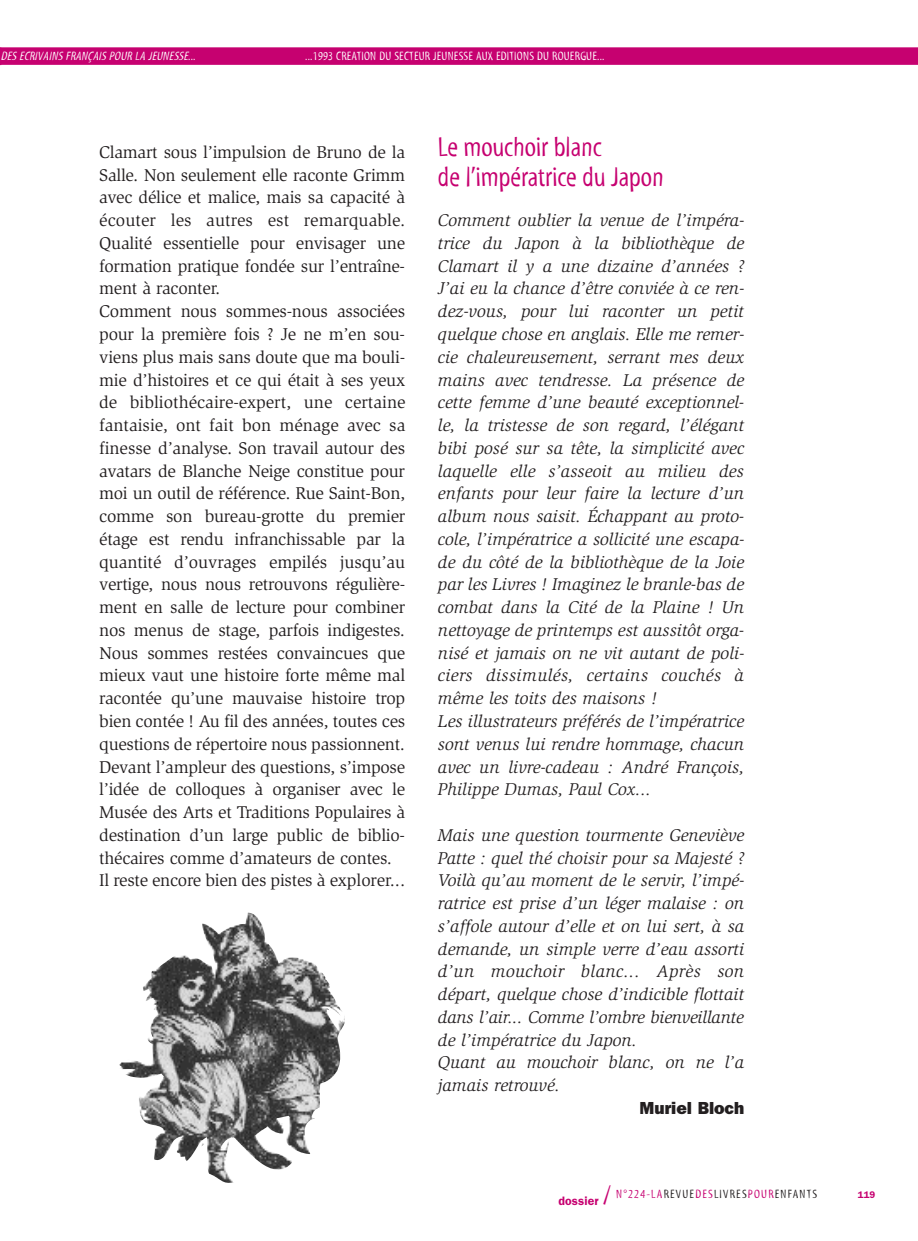
<style>
.page{position:relative;width:918px;height:1241px;background:#fff}
.page>*{position:absolute;margin:0;border:0;box-sizing:border-box;transform-origin:0 0}
.t1{font:28px/29.8px "Myriad Tilt";letter-spacing:-.005em;color:#c60170}
.t2{font:italic 17.5px/22.8px "Slimbach";color:#231f20}
.t3{font:17.5px/22.8px "Slimbach";letter-spacing:-.015em;color:#231f20}
.t4{font:800 17.5px "Franklin Gothic";letter-spacing:-.005em;color:#231f20}
.t5{font:12.25px "Myriad Tilt";letter-spacing:.02em;color:#fff}
.t6{font:12.25px "Myriad Tilt";letter-spacing:.1em;color:#231f20}
.t7{font:italic 12.25px "Myriad Tilt";letter-spacing:.02em;color:#fff}
.t8{font:600 9.62px "Franklin Gothic";color:#c60170}
.s1{font-style:normal}
.s2{font-family:"Franklin Gothic";font-weight:600;color:#c60170}
.s3{font-size:26.25px;color:#c60170}
.s4{color:#c60170}
</style>
<div class="page">
<div style="left:0;top:47px;width:918px;height:18px;background:#c60170"></div>
<img style="left:119px;top:912px;width:226px;height:271px">
<p class="t7" style="left:1px;top:51px;width:196px">DES ECRIVAINS FRANÇAIS POUR LA JEUNESSE<span class="s1">. . .</span></p>
<p class="t5" style="left:305px;top:51px;width:301px">...1993 CREATION DU SECTEUR JEUNESSE AUX EDITIONS DU ROUERGUE...</p>
<p class="t3" style="left:99px;top:142px;width:308px">Clamart sous l’impulsion de Bruno de la Salle. Non seulement elle raconte Grimm avec délice et malice, mais sa capacité à écouter les autres est remarquable.<br>Qualité essentielle pour envisager une formation pratique fondée sur l’entraîne&shy;ment à raconter.<br>Comment nous sommes-nous associées pour la première fois ? Je ne m’en sou&shy;viens plus mais sans doute que ma bouli&shy;mie d’histoires et ce qui était à ses yeux de bibliothécaire-expert, une certaine fantaisie, ont fait bon ménage avec sa finesse d’analyse. Son travail autour des avatars de Blanche Neige constitue pour moi un outil de référence. Rue Saint-Bon, comme son bureau-grotte du premier étage est rendu infranchissable par la quantité d’ouvrages empilés jusqu’au vertige, nous nous retrouvons régulière&shy;ment en salle de lecture pour combiner nos menus de stage, parfois indigestes.<br>Nous sommes restées convaincues que mieux vaut une histoire forte même mal racontée qu’une mauvaise histoire trop bien contée ! Au fil des années, toutes ces questions de répertoire nous passionnent.<br>Devant l’ampleur des questions, s’impose l’idée de colloques à organiser avec le Musée des Arts et Traditions Populaires à destination d’un large public de biblio&shy;thécaires comme d’amateurs de contes.<br>Il reste encore bien des pistes à explorer...</p>
<h1 class="t1" style="left:438px;top:134px;width:227px">Le mouchoir blanc<br>de l’impératrice du Japon</h1>
<p class="t2" style="left:438px;top:210px;width:308px">Comment oublier la venue de l’impéra&shy;trice du Japon à la bibliothèque de Clamart il y a une dizaine d’années ?<br>J’ai eu la chance d’être conviée à ce ren&shy;dez-vous, pour lui raconter un petit quelque chose en anglais. Elle me remer&shy;cie chaleureusement, serrant mes deux mains avec tendresse. La présence de cette femme d’une beauté exceptionnel&shy;le, la tristesse de son regard, l’élégant bibi posé sur sa tête, la simplicité avec laquelle elle s’asseoit au milieu des enfants pour leur faire la lecture d’un album nous saisit. Échappant au proto&shy;cole, l’impératrice a sollicité une escapa&shy;de du côté de la bibliothèque de la Joie par les Livres ! Imaginez le branle-bas de combat dans la Cité de la Plaine ! Un nettoyage de printemps est aussitôt orga&shy;nisé et jamais on ne vit autant de poli&shy;ciers dissimulés, certains couchés à même les toits des maisons !<br>Les illustrateurs préférés de l’impératrice sont venus lui rendre hommage, chacun avec un livre-cadeau : André François, Philippe Dumas, Paul Cox...</p>
<p class="t2" style="left:438px;top:824px;width:308px">Mais une question tourmente Geneviève Patte : quel thé choisir pour sa Majesté ?<br>Voilà qu’au moment de le servir, l’impé&shy;ratrice est prise d’un léger malaise : on s’affole autour d’elle et on lui sert, à sa demande, un simple verre d’eau assorti d’un mouchoir blanc... Après son départ, quelque chose d’indicible flottait dans l’air... Comme l’ombre bienveillante de l’impératrice du Japon.<br>Quant au mouchoir blanc, on ne l’a jamais retrouvé.</p>
<p class="t4" style="left:639px;top:1097px;width:106px">Muriel Bloch</p>
<p class="t6" style="left:558px;top:1188px;width:260px"><span class="s2">dossier</span> <span class="s3">/</span> <span class="s4">N°224-LA</span>REVUE<span class="s4">DES</span>LIVRES<span class="s4">POUR</span>ENFANTS</p>
<p class="t8" style="left:858px;top:1188px;width:19px">119</p>
</div>
